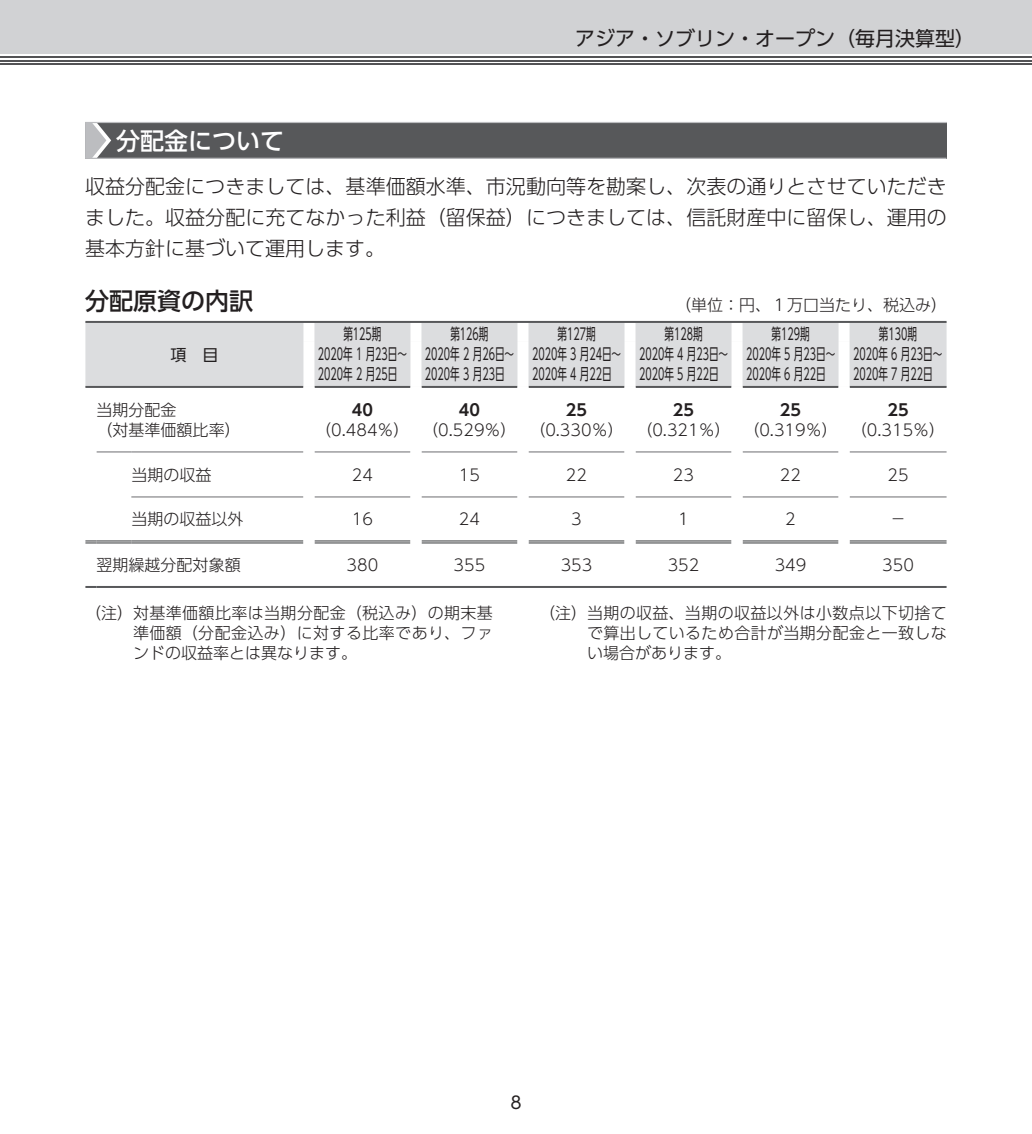
<style>
.page{position:relative;width:1032px;height:1134px;background:#fff}
.page>*{position:absolute;margin:0;border:0;box-sizing:border-box;transform-origin:0 0}
.t1{font:24px "UD Shin Go Pro Medium 90 msp RKSJ H";color:#fff}
.t2{font:24px "UD Shin Go Pro Medium 90 msp RKSJ H";color:#231f20}
.t3{font:20px/31px "UD Shin Go Pro Light 90 msp RKSJ H";color:#231f20;text-align:justify}
.t4{font:20px "UD Shin Go Pro Regular 90 msp RKSJ H";color:#231f20}
.t5{font:17px "UD Shin Go Pro Regular 90 msp RKSJ H";color:#231f20}
.t6{font:16px/20px "UD Shin Go Pro Light 90 msp RKSJ H";color:#231f20;text-align:justify}
.t7{font:16px/20px "UD Shin Go Pro Regular 90 msp RKSJ H";color:#231f20;scale:.6 1}
.t8{font:16px "UD Shin Go Pro De Bold 90 msp RKSJ H";color:#231f20}
.t9{font:16px "UD Shin Go Pro Regular 90 msp RKSJ H";color:#231f20}
</style>
<div class="page">
<div style="left:0;top:0;width:1032px;height:54px;background:#d1d2d4"></div>
<hr style="left:0;top:63px;width:1032px;height:2px;background:#535355">
<hr style="left:0;top:60px;width:1032px;height:1px;background:#535355">
<hr style="left:0;top:56px;width:1032px;height:2px;background:#535355">
<div style="left:85px;top:122px;width:862px;height:36px;background:#57585a"></div>
<hr style="left:85px;top:158px;width:861px;height:1px;background:#bcbdc0">
<hr style="left:85px;top:122px;width:862px;height:1px;background:#bcbdc0">
<svg style="left:85px;top:123px;width:26px;height:35px"></svg>
<div style="left:85px;top:323px;width:861px;height:63px;background:#dcdddf"></div>
<hr style="left:314px;top:452px;width:96px;height:1px;background:#6c6d70">
<hr style="left:421px;top:452px;width:96px;height:1px;background:#6c6d70">
<hr style="left:528px;top:452px;width:96px;height:1px;background:#6c6d70">
<hr style="left:635px;top:452px;width:96px;height:1px;background:#6c6d70">
<hr style="left:742px;top:452px;width:96px;height:1px;background:#6c6d70">
<hr style="left:849px;top:452px;width:97px;height:1px;background:#6c6d70">
<hr style="left:314px;top:497px;width:96px;height:1px;background:#6c6d70">
<hr style="left:421px;top:497px;width:96px;height:1px;background:#6c6d70">
<hr style="left:528px;top:497px;width:96px;height:1px;background:#6c6d70">
<hr style="left:635px;top:497px;width:96px;height:1px;background:#6c6d70">
<hr style="left:742px;top:497px;width:96px;height:1px;background:#6c6d70">
<hr style="left:849px;top:497px;width:97px;height:1px;background:#6c6d70">
<hr style="left:131px;top:452px;width:172px;height:1px;background:#6c6d70">
<hr style="left:131px;top:497px;width:172px;height:1px;background:#6c6d70">
<hr style="left:97px;top:452px;width:34px;height:1px;background:#6c6d70">
<hr style="left:85px;top:386px;width:218px;height:2px;background:#57585a">
<hr style="left:314px;top:386px;width:96px;height:2px;background:#57585a">
<hr style="left:421px;top:386px;width:96px;height:2px;background:#57585a">
<hr style="left:528px;top:386px;width:96px;height:2px;background:#57585a">
<hr style="left:635px;top:386px;width:96px;height:2px;background:#57585a">
<hr style="left:742px;top:386px;width:96px;height:2px;background:#57585a">
<hr style="left:849px;top:386px;width:97px;height:2px;background:#57585a">
<svg style="left:85px;top:586px;width:12px;height:2px"></svg>
<svg style="left:85px;top:540px;width:12px;height:3px"></svg>
<hr style="left:97px;top:540px;width:34px;height:1px;background:#57585a">
<hr style="left:97px;top:542px;width:34px;height:1px;background:#57585a">
<hr style="left:131px;top:540px;width:172px;height:1px;background:#57585a">
<hr style="left:131px;top:542px;width:172px;height:1px;background:#57585a">
<hr style="left:314px;top:540px;width:96px;height:1px;background:#57585a">
<hr style="left:314px;top:542px;width:96px;height:1px;background:#57585a">
<hr style="left:421px;top:540px;width:96px;height:1px;background:#57585a">
<hr style="left:421px;top:542px;width:96px;height:1px;background:#57585a">
<hr style="left:528px;top:540px;width:96px;height:1px;background:#57585a">
<hr style="left:528px;top:542px;width:96px;height:1px;background:#57585a">
<hr style="left:635px;top:540px;width:96px;height:1px;background:#57585a">
<hr style="left:635px;top:542px;width:96px;height:1px;background:#57585a">
<hr style="left:742px;top:540px;width:96px;height:1px;background:#57585a">
<hr style="left:742px;top:542px;width:96px;height:1px;background:#57585a">
<hr style="left:849px;top:540px;width:97px;height:1px;background:#57585a">
<hr style="left:849px;top:542px;width:97px;height:1px;background:#57585a">
<div style="left:303px;top:323px;width:11px;height:19px;background:#fff"></div>
<div style="left:303px;top:342px;width:11px;height:45px;background:#fff"></div>
<div style="left:410px;top:323px;width:11px;height:19px;background:#fff"></div>
<div style="left:517px;top:323px;width:11px;height:19px;background:#fff"></div>
<div style="left:624px;top:323px;width:11px;height:19px;background:#fff"></div>
<div style="left:731px;top:323px;width:11px;height:19px;background:#fff"></div>
<div style="left:838px;top:323px;width:11px;height:19px;background:#fff"></div>
<div style="left:410px;top:342px;width:11px;height:45px;background:#fff"></div>
<div style="left:517px;top:342px;width:11px;height:45px;background:#fff"></div>
<div style="left:624px;top:342px;width:11px;height:45px;background:#fff"></div>
<div style="left:731px;top:342px;width:11px;height:45px;background:#fff"></div>
<div style="left:838px;top:342px;width:11px;height:45px;background:#fff"></div>
<hr style="left:85px;top:321px;width:861px;height:2px;background:#57585a">
<hr style="left:97px;top:586px;width:849px;height:2px;background:#57585a">
<p class="t4" style="left:575px;top:31px;width:401px">アジア・ソブリン・オープン（毎月決算型）</p>
<h1 class="t1" style="left:116px;top:131px;width:170px">分配金について</h1>
<p class="t3" style="left:85px;top:173px;width:863px">収益分配金につきましては、基準価額水準、市況動向等を勘案し、次表の通りとさせていただきました。収益分配に充てなかった利益（留保益）につきましては、信託財産中に留保し、運用の基本方針に基づいて運用します。</p>
<h1 class="t2" style="left:85px;top:292px;width:170px">分配原資の内訳</h1>
<p class="t6" style="left:675px;top:297px;width:273px">（単位：円、１万口当たり、税込み）</p>
<p class="t9" style="left:170px;top:348px;width:49px">項　目</p>
<p class="t7" style="left:343px;top:326px;width:65px">第125期</p>
<p class="t7" style="left:450px;top:326px;width:65px">第126期</p>
<p class="t7" style="left:557px;top:326px;width:65px">第127期</p>
<p class="t7" style="left:664px;top:326px;width:65px">第128期</p>
<p class="t7" style="left:771px;top:326px;width:65px">第129期</p>
<p class="t7" style="left:879px;top:326px;width:65px">第130期</p>
<p class="t7" style="left:318px;top:346px;width:150px">2020年 １ 月23日～<br>2020年 ２ 月25日</p>
<p class="t7" style="left:425px;top:346px;width:150px">2020年 ２ 月26日～<br>2020年 ３ 月23日</p>
<p class="t7" style="left:532px;top:346px;width:150px">2020年 ３ 月24日～<br>2020年 ４ 月22日</p>
<p class="t7" style="left:639px;top:346px;width:150px">2020年 ４ 月23日～<br>2020年 ５ 月22日</p>
<p class="t7" style="left:746px;top:346px;width:150px">2020年 ５ 月23日～<br>2020年 ６ 月22日</p>
<p class="t7" style="left:853px;top:346px;width:150px">2020年 ６ 月23日～<br>2020年 ７ 月22日</p>
<p class="t6" style="left:97px;top:402px;width:145px">当期分配金<br>（対基準価額比率）</p>
<p class="t8" style="left:352px;top:404px;width:23px">40</p>
<p class="t6" style="left:315px;top:422px;width:96px">（0.484％）</p>
<p class="t8" style="left:459px;top:404px;width:23px">40</p>
<p class="t6" style="left:422px;top:422px;width:96px">（0.529％）</p>
<p class="t8" style="left:566px;top:404px;width:23px">25</p>
<p class="t6" style="left:529px;top:422px;width:96px">（0.330％）</p>
<p class="t8" style="left:673px;top:404px;width:23px">25</p>
<p class="t6" style="left:636px;top:422px;width:96px">（0.321％）</p>
<p class="t8" style="left:780px;top:404px;width:23px">25</p>
<p class="t6" style="left:743px;top:422px;width:96px">（0.319％）</p>
<p class="t8" style="left:887px;top:404px;width:23px">25</p>
<p class="t6" style="left:851px;top:422px;width:96px">（0.315％）</p>
<p class="t6" style="left:131px;top:467px;width:81px">当期の収益</p>
<p class="t6" style="left:352px;top:467px;width:23px">24</p>
<p class="t6" style="left:459px;top:467px;width:23px">15</p>
<p class="t6" style="left:566px;top:467px;width:23px">22</p>
<p class="t6" style="left:673px;top:467px;width:23px">23</p>
<p class="t6" style="left:780px;top:467px;width:23px">22</p>
<p class="t6" style="left:887px;top:467px;width:23px">25</p>
<p class="t6" style="left:131px;top:511px;width:113px">当期の収益以外</p>
<p class="t6" style="left:352px;top:511px;width:23px">16</p>
<p class="t6" style="left:459px;top:511px;width:23px">24</p>
<p class="t6" style="left:571px;top:511px;width:12px">3</p>
<p class="t6" style="left:678px;top:511px;width:12px">1</p>
<p class="t6" style="left:785px;top:511px;width:12px">2</p>
<p class="t6" style="left:890px;top:511px;width:17px">－</p>
<p class="t6" style="left:97px;top:557px;width:145px">翌期繰越分配対象額</p>
<p class="t6" style="left:347px;top:557px;width:33px">380</p>
<p class="t6" style="left:454px;top:557px;width:33px">355</p>
<p class="t6" style="left:561px;top:557px;width:33px">353</p>
<p class="t6" style="left:668px;top:557px;width:33px">352</p>
<p class="t6" style="left:775px;top:557px;width:33px">349</p>
<p class="t6" style="left:882px;top:557px;width:33px">350</p>
<p class="t6" style="left:133px;top:605px;width:361px;text-indent:-48px">（注）対基準価額比率は当期分配金（税込み）の期末基準価額（分配金込み）に対する比率であり、ファンドの収益率とは異なります。</p>
<p class="t6" style="left:587px;top:605px;width:361px;text-indent:-48px">（注）当期の収益、当期の収益以外は小数点以下切捨てで算出しているため合計が当期分配金と一致しない場合があります。</p>
<p class="t5" style="left:510px;top:1096px;width:13px">8</p>
</div>
